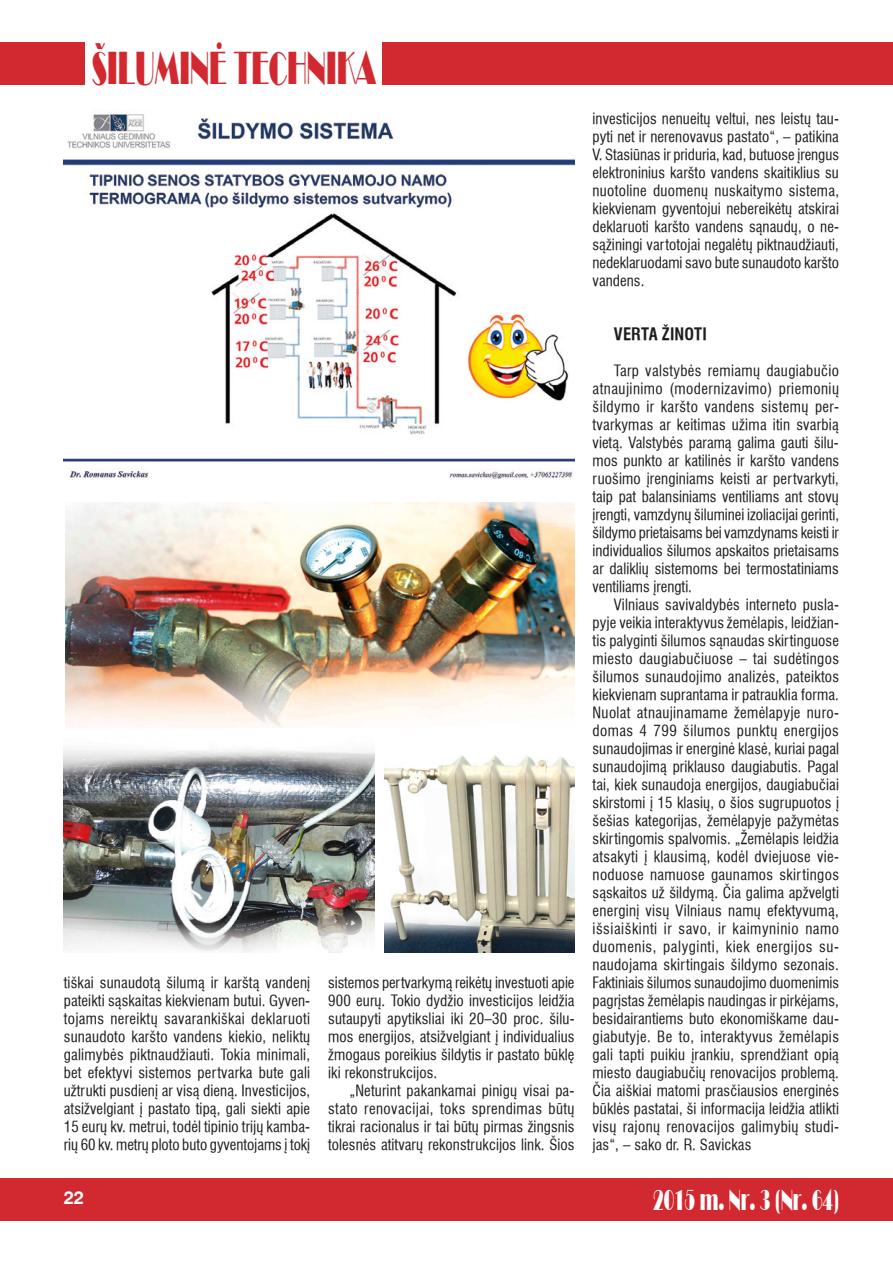
<style>
.page{position:relative;width:893px;height:1263px;background:#fff}
.page>*{position:absolute;margin:0;border:0;box-sizing:border-box;transform-origin:0 0}
.t1{font:48px "Broadway Normal";color:#d2282f;scale:.54 1}
.t2{font:30px "Broadway Normal";color:#fff;scale:.54 1}
.t3{font:700 18px "Helvetica LT";color:#fff}
.t4{font:700 condensed 16.5px "Helvetica LT";letter-spacing:.005em;color:#1d1d1b}
.t5{font:condensed 15px/18px "Helvetica LT";letter-spacing:.005em;color:#1d1d1b;text-align:justify}
</style>
<div class="page">
<div style="left:383px;top:43px;width:510px;height:42px;background:#d2282f"></div>
<div style="left:0;top:1178px;width:893px;height:42px;background:#d2282f"></div>
<div style="left:0;top:43px;width:85px;height:42px;background:#d2282f"></div>
<img style="left:64px;top:749px;width:310px;height:203px">
<img style="left:64px;top:113px;width:511px;height:366px">
<img style="left:65px;top:502px;width:510px;height:225px">
<img style="left:385px;top:755px;width:190px;height:197px">
<hr style="left:892px;top:106px;width:1px;height:43px;background:#18428c">
<h1 class="t1" style="left:92px;top:40px;width:528px">ÐILUMINË TECHNIKA</h1>
<p class="t5" style="left:64px;top:974px;width:248px">tiškai sunaudotą šilumą ir karštą vandenį pateikti sąskaitas kiekvienam butui. Gyven&shy;tojams nereiktų savarankiškai deklaruoti sunaudoto karšto vandens kiekio, neliktų galimybės piktnaudžiauti. Tokia minimali, bet efektyvi sistemos pertvarka bute gali užtrukti pusdienį ar visą dieną. Investicijos, atsižvelgiant į pastato tipą, gali siekti apie 15 eurų kv. metrui, todėl tipinio trijų kamba&shy;rių 60 kv. metrų ploto buto gyventojams į tokį</p>
<p class="t5" style="left:328px;top:974px;width:248px">sistemos pertvarkymą reikėtų investuoti apie 900 eurų. Tokio dydžio investicijos leidžia sutaupyti apytiksliai iki 20–30 proc. šilu&shy;mos energijos, atsižvelgiant į individualius žmogaus poreikius šildytis ir pastato būklę iki rekonstrukcijos.</p>
<p class="t5" style="left:328px;top:1082px;width:248px;text-indent:21px">„Neturint pakankamai pinigų visai pa&shy;stato renovacijai, toks sprendimas būtų tikrai racionalus ir tai būtų pirmas žingsnis tolesnės atitvarų rekonstrukcijos link. Šios</p>
<p class="t3" style="left:64px;top:1187px;width:22px">22</p>
<p class="t5" style="left:593px;top:110px;width:248px">investicijos nenueitų veltui, nes leistų tau&shy;pyti net ir nerenovavus pastato“, – patikina V. Stasiūnas ir priduria, kad, butuose įrengus elektroninius karšto vandens skaitiklius su nuotoline duomenų nuskaitymo sistema, kiekvienam gyventojui nebereikėtų atskirai deklaruoti karšto vandens sąnaudų, o ne&shy;sąžiningi vartotojai negalėtų piktnaudžiauti, nedeklaruodami savo bute sunaudoto karšto vandens.</p>
<p class="t4" style="left:614px;top:323px;width:95px">VERTA ŽINOTI</p>
<p class="t5" style="left:593px;top:362px;width:248px;text-indent:21px">Tarp valstybės remiamų daugiabučio atnaujinimo (modernizavimo) priemonių šildymo ir karšto vandens sistemų per&shy;tvarkymas ar keitimas užima itin svarbią vietą. Valstybės paramą galima gauti šilu&shy;mos punkto ar katilinės ir karšto vandens ruošimo įrenginiams keisti ar pertvarkyti, taip pat balansiniams ventiliams ant stovų įrengti, vamzdynų šiluminei izoliacijai gerinti, šildymo prietaisams bei vamzdynams keisti ir individualios šilumos apskaitos prietaisams ar daliklių sistemoms bei termostatiniams ventiliams įrengti.</p>
<p class="t5" style="left:593px;top:596px;width:248px;text-indent:21px">Vilniaus savivaldybės interneto pusla&shy;pyje veikia interaktyvus žemėlapis, leidžian&shy;tis palyginti šilumos sąnaudas skirtinguose miesto daugiabučiuose – tai sudėtingos šilumos sunaudojimo analizės, pateiktos kiekvienam suprantama ir patrauklia forma.<br>Nuolat atnaujinamame žemėlapyje nuro&shy;domas 4 799 šilumos punktų energijos sunaudojimas ir energinė klasė, kuriai pagal sunaudojimą priklauso daugiabutis. Pagal tai, kiek sunaudoja energijos, daugiabučiai skirstomi į 15 klasių, o šios sugrupuotos į šešias kategorijas, žemėlapyje pažymėtas skirtingomis spalvomis. „Žemėlapis leidžia atsakyti į klausimą, kodėl dviejuose vie&shy;noduose namuose gaunamos skirtingos sąskaitos už šildymą. Čia galima apžvelgti energinį visų Vilniaus namų efektyvumą, išsiaiškinti ir savo, ir kaimyninio namo duomenis, palyginti, kiek energijos su&shy;naudojama skirtingais šildymo sezonais.<br>Faktiniais šilumos sunaudojimo duomenimis pagrįstas žemėlapis naudingas ir pirkėjams, besidairantiems buto ekonomiškame dau&shy;giabutyje. Be to, interaktyvus žemėlapis gali tapti puikiu įrankiu, sprendžiant opią miesto daugiabučių renovacijos problemą.<br>Čia aiškiai matomi prasčiausios energinės būklės pastatai, ši informacija leidžia atlikti visų rajonų renovacijos galimybių studi&shy;jas“, – sako dr. R. Savickas</p>
<h2 class="t2" style="left:653px;top:1182px;width:345px">2015 m. Nr. 3 (Nr. 64)</h2>
</div>
